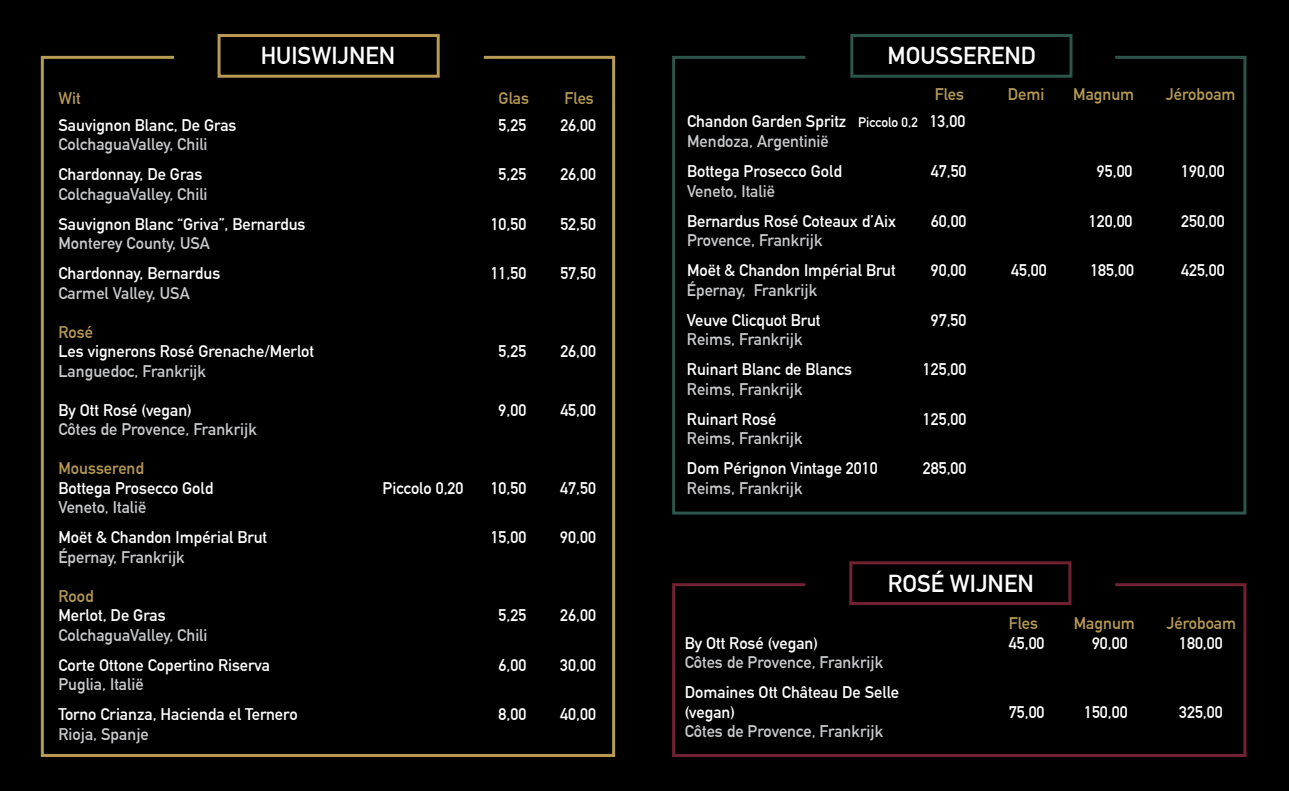
<style>
.page{position:relative;width:1289px;height:791px;background:#fff}
.page>*{position:absolute;margin:0;border:0;box-sizing:border-box;transform-origin:0 0}
.t1{font:700 24px "DIN Alternate";color:#fff}
.t2{font:700 16.5px/19.5px "DIN Alternate";color:#fff}
.t3{font:700 16.5px "DIN Alternate";color:#c9cacc}
.t4{font:700 16.5px "DIN Alternate";color:#b79a54}
.s1{font-size:13.5px}
.s2{color:#c9cacc}
</style>
<div class="page">
<div style="left:0;top:0;width:1288px;height:791px;background:#000001"></div>
<div style="left:39px;top:54px;width:577px;height:704px;background:#000001"></div>
<div style="left:217px;top:34px;width:222px;height:44px;border:3px solid #b79a54"></div>
<div style="left:670px;top:54px;width:577px;height:462px;background:#000001"></div>
<div style="left:850px;top:34px;width:222px;height:44px;border:3px solid #2d554a"></div>
<div style="left:670px;top:582px;width:577px;height:176px;background:#000001"></div>
<div style="left:849px;top:561px;width:222px;height:44px;border:3px solid #722133"></div>
<h1 class="t1" style="left:261px;top:38px;width:136px">HUISWIJNEN</h1>
<p class="t4" style="left:58px;top:85px;width:24px">Wit</p>
<p class="t4" style="left:498px;top:85px;width:32px">Glas</p>
<p class="t4" style="left:564px;top:85px;width:31px">Fles</p>
<p class="t2" style="left:58px;top:114px;width:179px">Sauvignon Blanc, De Gras</p>
<p class="t2" style="left:498px;top:114px;width:29px">5,25</p>
<p class="t2" style="left:560px;top:114px;width:37px">26,00</p>
<p class="t3" style="left:58px;top:132px;width:151px">ColchaguaValley, Chili</p>
<p class="t2" style="left:58px;top:163px;width:145px">Chardonnay, De Gras</p>
<p class="t2" style="left:498px;top:163px;width:29px">5,25</p>
<p class="t2" style="left:560px;top:163px;width:37px">26,00</p>
<p class="t3" style="left:58px;top:181px;width:151px">ColchaguaValley, Chili</p>
<p class="t2" style="left:58px;top:213px;width:248px">Sauvignon Blanc “Griva”, Bernardus</p>
<p class="t2" style="left:490px;top:213px;width:37px">10,50</p>
<p class="t2" style="left:560px;top:213px;width:37px">52,50</p>
<p class="t3" style="left:58px;top:231px;width:153px">Monterey County, USA</p>
<p class="t2" style="left:58px;top:262px;width:163px">Chardonnay, Bernardus</p>
<p class="t2" style="left:490px;top:262px;width:37px">11,50</p>
<p class="t2" style="left:560px;top:262px;width:37px">57,50</p>
<p class="t3" style="left:58px;top:280px;width:133px">Carmel Valley, USA</p>
<p class="t4" style="left:58px;top:319px;width:36px">Rosé</p>
<p class="t2" style="left:58px;top:340px;width:257px">Les vignerons Rosé Grenache/Merlot</p>
<p class="t2" style="left:498px;top:340px;width:29px">5,25</p>
<p class="t2" style="left:560px;top:340px;width:37px">26,00</p>
<p class="t3" style="left:58px;top:358px;width:149px">Languedoc, Frankrijk</p>
<p class="t2" style="left:58px;top:399px;width:135px">By Ott Rosé (vegan)</p>
<p class="t2" style="left:498px;top:399px;width:29px">9,00</p>
<p class="t2" style="left:560px;top:399px;width:37px">45,00</p>
<p class="t3" style="left:58px;top:417px;width:200px">Côtes de Provence, Frankrijk</p>
<p class="t4" style="left:58px;top:456px;width:87px">Mousserend</p>
<p class="t2" style="left:58px;top:477px;width:156px">Bottega Prosecco Gold</p>
<p class="t2" style="left:382px;top:477px;width:82px">Piccolo 0,20</p>
<p class="t2" style="left:490px;top:477px;width:37px">10,50</p>
<p class="t2" style="left:560px;top:477px;width:37px">47,50</p>
<p class="t3" style="left:58px;top:495px;width:89px">Veneto, Italië</p>
<p class="t2" style="left:58px;top:527px;width:210px">Moët &amp; Chandon Impérial Brut</p>
<p class="t2" style="left:490px;top:527px;width:37px">15,00</p>
<p class="t2" style="left:560px;top:527px;width:37px">90,00</p>
<p class="t3" style="left:58px;top:544px;width:128px">Épernay, Frankrijk</p>
<p class="t4" style="left:58px;top:583px;width:37px">Rood</p>
<p class="t2" style="left:58px;top:605px;width:109px">Merlot, De Gras</p>
<p class="t2" style="left:498px;top:605px;width:29px">5,25</p>
<p class="t2" style="left:560px;top:605px;width:37px">26,00</p>
<p class="t3" style="left:58px;top:622px;width:151px">ColchaguaValley, Chili</p>
<p class="t2" style="left:58px;top:654px;width:213px">Corte Ottone Copertino Riserva</p>
<p class="t2" style="left:498px;top:654px;width:29px">6,00</p>
<p class="t2" style="left:560px;top:654px;width:37px">30,00</p>
<p class="t3" style="left:58px;top:672px;width:87px">Puglia, Italië</p>
<p class="t2" style="left:58px;top:704px;width:241px">Torno Crianza, Hacienda el Ternero</p>
<p class="t2" style="left:498px;top:704px;width:29px">8,00</p>
<p class="t2" style="left:560px;top:704px;width:37px">40,00</p>
<p class="t3" style="left:58px;top:721px;width:92px">Rioja, Spanje</p>
<h1 class="t1" style="left:887px;top:38px;width:150px">MOUSSEREND</h1>
<p class="t4" style="left:934px;top:82px;width:31px">Fles</p>
<p class="t4" style="left:1007px;top:82px;width:38px">Demi</p>
<p class="t4" style="left:1073px;top:82px;width:63px">Magnum</p>
<p class="t4" style="left:1165px;top:82px;width:71px">Jéroboam</p>
<p class="t2" style="left:687px;top:111px;width:280px">Chandon Garden Spritz <span class="s1">Piccolo 0,2</span> 13,00<br><span class="s2">Mendoza, Argentinië</span></p>
<p class="t2" style="left:687px;top:160px;width:156px">Bottega Prosecco Gold</p>
<p class="t2" style="left:930px;top:160px;width:37px">47,50</p>
<p class="t2" style="left:1096px;top:160px;width:37px">95,00</p>
<p class="t2" style="left:1181px;top:160px;width:45px">190,00</p>
<p class="t3" style="left:687px;top:178px;width:89px">Veneto, Italië</p>
<p class="t2" style="left:687px;top:210px;width:211px">Bernardus Rosé Coteaux d’Aix</p>
<p class="t2" style="left:930px;top:210px;width:37px">60,00</p>
<p class="t2" style="left:1088px;top:210px;width:45px">120,00</p>
<p class="t2" style="left:1181px;top:210px;width:45px">250,00</p>
<p class="t3" style="left:687px;top:228px;width:137px">Provence, Frankrijk</p>
<p class="t2" style="left:687px;top:259px;width:210px">Moët &amp; Chandon Impérial Brut</p>
<p class="t2" style="left:930px;top:259px;width:37px">90,00</p>
<p class="t2" style="left:1011px;top:259px;width:37px">45,00</p>
<p class="t2" style="left:1090px;top:259px;width:45px">185,00</p>
<p class="t2" style="left:1181px;top:259px;width:45px">425,00</p>
<p class="t3" style="left:687px;top:277px;width:132px">Épernay, Frankrijk</p>
<p class="t2" style="left:687px;top:309px;width:135px">Veuve Clicquot Brut</p>
<p class="t2" style="left:930px;top:309px;width:37px">97,50</p>
<p class="t3" style="left:687px;top:327px;width:117px">Reims, Frankrijk</p>
<p class="t2" style="left:687px;top:358px;width:167px">Ruinart Blanc de Blancs</p>
<p class="t2" style="left:922px;top:358px;width:45px">125,00</p>
<p class="t3" style="left:687px;top:376px;width:117px">Reims, Frankrijk</p>
<p class="t2" style="left:687px;top:408px;width:91px">Ruinart Rosé</p>
<p class="t2" style="left:922px;top:408px;width:45px">125,00</p>
<p class="t3" style="left:687px;top:426px;width:117px">Reims, Frankrijk</p>
<p class="t2" style="left:687px;top:457px;width:192px">Dom Pérignon Vintage 2010</p>
<p class="t2" style="left:922px;top:457px;width:45px">285,00</p>
<p class="t3" style="left:687px;top:475px;width:117px">Reims, Frankrijk</p>
<h1 class="t1" style="left:887px;top:565px;width:148px">ROSÉ WIJNEN</h1>
<p class="t4" style="left:1008px;top:611px;width:31px">Fles</p>
<p class="t4" style="left:1073px;top:611px;width:63px">Magnum</p>
<p class="t4" style="left:1166px;top:611px;width:71px">Jéroboam</p>
<p class="t2" style="left:684px;top:632px;width:135px">By Ott Rosé (vegan)</p>
<p class="t2" style="left:1008px;top:632px;width:37px">45,00</p>
<p class="t2" style="left:1092px;top:632px;width:37px">90,00</p>
<p class="t2" style="left:1179px;top:632px;width:45px">180,00</p>
<p class="t3" style="left:684px;top:650px;width:200px">Côtes de Provence, Frankrijk</p>
<p class="t2" style="left:684px;top:682px;width:216px">Domaines Ott Château De Selle (vegan)</p>
<p class="t2" style="left:1008px;top:701px;width:37px">75,00</p>
<p class="t2" style="left:1084px;top:701px;width:45px">150,00</p>
<p class="t2" style="left:1179px;top:701px;width:45px">325,00</p>
<p class="t3" style="left:684px;top:719px;width:200px">Côtes de Provence, Frankrijk</p>
</div>
